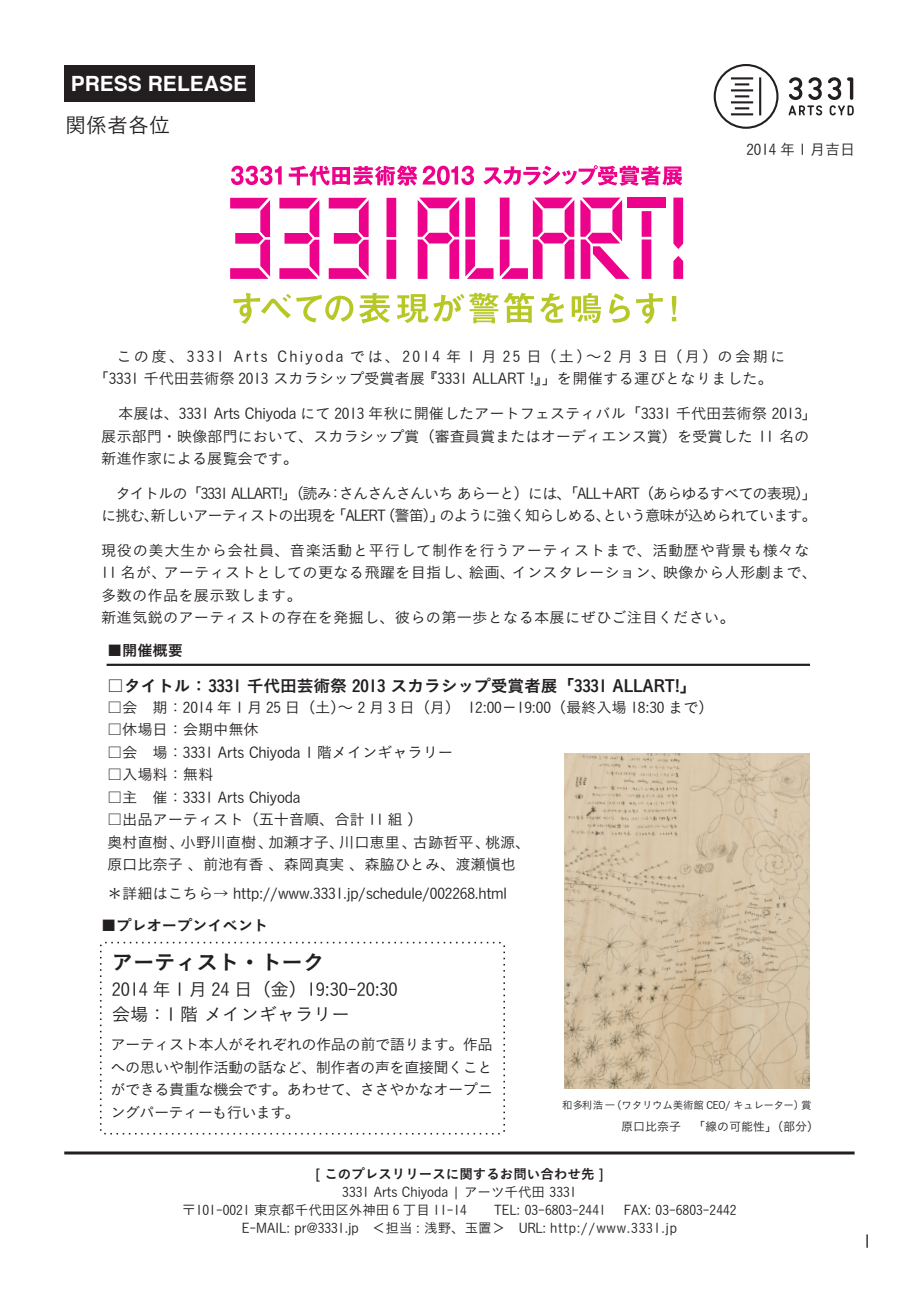
<style>
.page{position:relative;width:919px;height:1289px;background:#fff}
.page>*{position:absolute;margin:0;border:0;box-sizing:border-box;transform-origin:0 0}
.t1{font:700 21px "Helvetica";color:#fff}
.t2{font:21px "Koburina Go Std N W6";letter-spacing:-.01em;color:#231f20}
.t3{font:21px "Koburina Go Std N W3";color:#231f20}
.t4{font:18px/25.5px "Koburina Go Std N W3";letter-spacing:-.01em;color:#231f20}
.t5{font:18px "Koburina Go Std W3";color:#231f20}
.t6{font:16.5px "Koburina Go Std N W6";letter-spacing:-.01em;color:#231f20}
.t7{font:15px/22.5px "Koburina Go Std N W3";letter-spacing:-.01em;color:#231f20}
.t8{font:15px/22.5px "Koburina Go Std N W3";letter-spacing:.01em;color:#231f20}
.t9{font:15px/22.5px "Koburina Go Std N W3";letter-spacing:-.07em;color:#231f20}
.t10{font:15px "Koburina Go Std N W6";letter-spacing:-.01em;color:#231f20}
.t11{font:15px "Koburina Go Std W3";color:#231f20}
.t12{font:13.5px/18px "Koburina Go Std N W3";color:#231f20;text-align:center}
.t13{font:13.5px "Koburina Go Std W6";color:#231f20}
.t14{font:12px "Koburina Go Std W3";color:#231f20}
.t15{font:10.5px "Koburina Go Std W3";letter-spacing:-.02em;color:#231f20}
</style>
<div class="page">
<svg style="left:713px;top:64px;width:65px;height:65px"></svg>
<svg style="left:788px;top:77px;width:65px;height:38px"></svg>
<div style="left:64px;top:66px;width:190px;height:36px;background:#231f20"></div>
<hr style="left:64px;top:1151px;width:790px;height:3px;background:#231f20">
<svg style="left:100px;top:941px;width:405px;height:194px"></svg>
<hr style="left:107px;top:663px;width:703px;height:3px;background:#231f20">
<img style="left:564px;top:753px;width:245px;height:335px">
<svg style="left:233px;top:293px;width:120px;height:31px"></svg>
<svg style="left:359px;top:293px;width:31px;height:31px"></svg>
<svg style="left:397px;top:293px;width:137px;height:30px"></svg>
<svg style="left:540px;top:293px;width:24px;height:30px"></svg>
<svg style="left:571px;top:293px;width:30px;height:30px"></svg>
<svg style="left:609px;top:293px;width:20px;height:30px"></svg>
<svg style="left:636px;top:293px;width:26px;height:31px"></svg>
<svg style="left:671px;top:296px;width:5px;height:25px"></svg>
<svg style="left:231px;top:166px;width:51px;height:19px"></svg>
<svg style="left:289px;top:165px;width:185px;height:21px"></svg>
<svg style="left:483px;top:165px;width:199px;height:21px"></svg>
<svg style="left:279px;top:198px;width:40px;height:81px"></svg>
<svg style="left:329px;top:198px;width:39px;height:81px"></svg>
<svg style="left:230px;top:198px;width:40px;height:81px"></svg>
<svg style="left:386px;top:198px;width:10px;height:81px"></svg>
<svg style="left:417px;top:197px;width:42px;height:82px"></svg>
<svg style="left:465px;top:197px;width:28px;height:82px"></svg>
<svg style="left:499px;top:197px;width:75px;height:82px"></svg>
<svg style="left:580px;top:197px;width:49px;height:82px"></svg>
<div style="left:627px;top:197px;width:38px;height:11px;background:#ed028c"></div>
<svg style="left:641px;top:211px;width:10px;height:68px"></svg>
<svg style="left:673px;top:256px;width:10px;height:23px"></svg>
<svg style="left:673px;top:197px;width:10px;height:52px"></svg>
<h1 class="t1" style="left:71px;top:67px;width:178px">PRESS RELEASE</h1>
<h1 class="t3" style="left:65px;top:109px;width:106px">関係者各位</h1>
<p class="t11" style="left:746px;top:138px;width:110px">2014 年 1 月吉日</p>
<p class="t8" style="left:93px;top:345px;width:693px;text-indent:23px">この度、3331 Arts Chiyoda では、2014 年 1 月 25 日（土）～2 月 3 日（月）の会期に「3331 千代田芸術祭 2013 スカラシップ受賞者展 『3331 ALLART !』」を開催する運びとなりました。</p>
<p class="t7" style="left:101px;top:402px;width:717px;text-indent:17px">本展は、3331 Arts Chiyoda にて 2013 年秋に開催したアートフェスティバル「3331 千代田芸術祭 2013」展示部門・映像部門において、スカラシップ賞（審査員賞またはオーディエンス賞）を受賞した 11 名の新進作家による展覧会です。</p>
<p class="t9" style="left:101px;top:481px;width:717px">　タイトルの「3331 ALLART!」（読み：さんさんさんいち あらーと）には、「ALL＋ART（あらゆるすべての表現）」に挑む、新しいアーティストの出現を「ALERT（警笛）」のように強く知らしめる、という意味が込められています。</p>
<p class="t8" style="left:101px;top:538px;width:717px">現役の美大生から会社員、音楽活動と平行して制作を行うアーティストまで、活動歴や背景も様々な11 名が、アーティストとしての更なる飛躍を目指し、絵画、インスタレーション、映像から人形劇まで、多数の作品を展示致します。<br>新進気鋭のアーティストの存在を発掘し、彼らの第一歩となる本展にぜひご注目ください。</p>
<p class="t10" style="left:107px;top:638px;width:77px">■開催概要</p>
<p class="t6" style="left:107px;top:672px;width:591px">□タイトル： 3331 千代田芸術祭 2013 スカラシップ受賞者展「3331 ALLART!」</p>
<p class="t7" style="left:107px;top:695px;width:608px">□会　期：2014 年 1 月 25 日（土）～ 2 月 3 日（月）　12:00－19:00（最終入場 18:30 まで）</p>
<p class="t7" style="left:107px;top:718px;width:153px">□休場日：会期中無休</p>
<p class="t7" style="left:107px;top:740px;width:347px">□会　場：3331 Arts Chiyoda 1 階メインギャラリー</p>
<p class="t7" style="left:107px;top:763px;width:108px">□入場料：無料</p>
<p class="t7" style="left:107px;top:785px;width:195px">□主　催：3331 Arts Chiyoda</p>
<p class="t7" style="left:107px;top:808px;width:425px">□出品アーティスト（五十音順、合計 11 組 ）<br>奥村直樹、小野川直樹、加瀬才子、川口恵里、古跡哲平、桃源、原口比奈子 、前池有香 、森岡真実 、森脇ひとみ、渡瀬愼也</p>
<p class="t7" style="left:107px;top:881px;width:401px">＊詳細はこちら→ http://www.3331.jp/schedule/002268.html</p>
<p class="t10" style="left:101px;top:914px;width:168px">■プレオープンイベント</p>
<h1 class="t2" style="left:112px;top:945px;width:214px">アーティスト・トーク</h1>
<p class="t4" style="left:112px;top:975px;width:287px">2014 年 1 月 24 日（金）19:30-20:30会場：1 階 メインギャラリー</p>
<p class="t7" style="left:110px;top:1033px;width:384px;text-align:justify">アーティスト本人がそれぞれの作品の前で語ります。作品への思いや制作活動の話など、制作者の声を直接聞くことができる貴重な機会です。あわせて、ささやかなオープニングパーティーも行います。</p>
<p class="t15" style="left:562px;top:1096px;width:251px">和多利浩一（ワタリウム美術館 CEO/ キュレーター）賞</p>
<p class="t14" style="left:621px;top:1117px;width:199px">原口比奈子 「線の可能性」（部分）</p>
<p class="t13" style="left:315px;top:1163px;width:290px">[ このプレスリリースに関するお問い合わせ先 ]</p>
<p class="t12" style="left:182px;top:1182px;width:556px">3331 Arts Chiyoda | アーツ千代田 3331<br>〒101-0021 東京都千代田区外神田 6 丁目 11-14　　TEL: 03-6803-2441 　FAX: 03-6803-2442<br>E-MAIL: pr@3331.jp　＜担当 : 浅野、玉置＞　URL: http://www.3331.jp</p>
<p class="t5" style="left:862px;top:1227px;width:10px">1</p>
</div>
